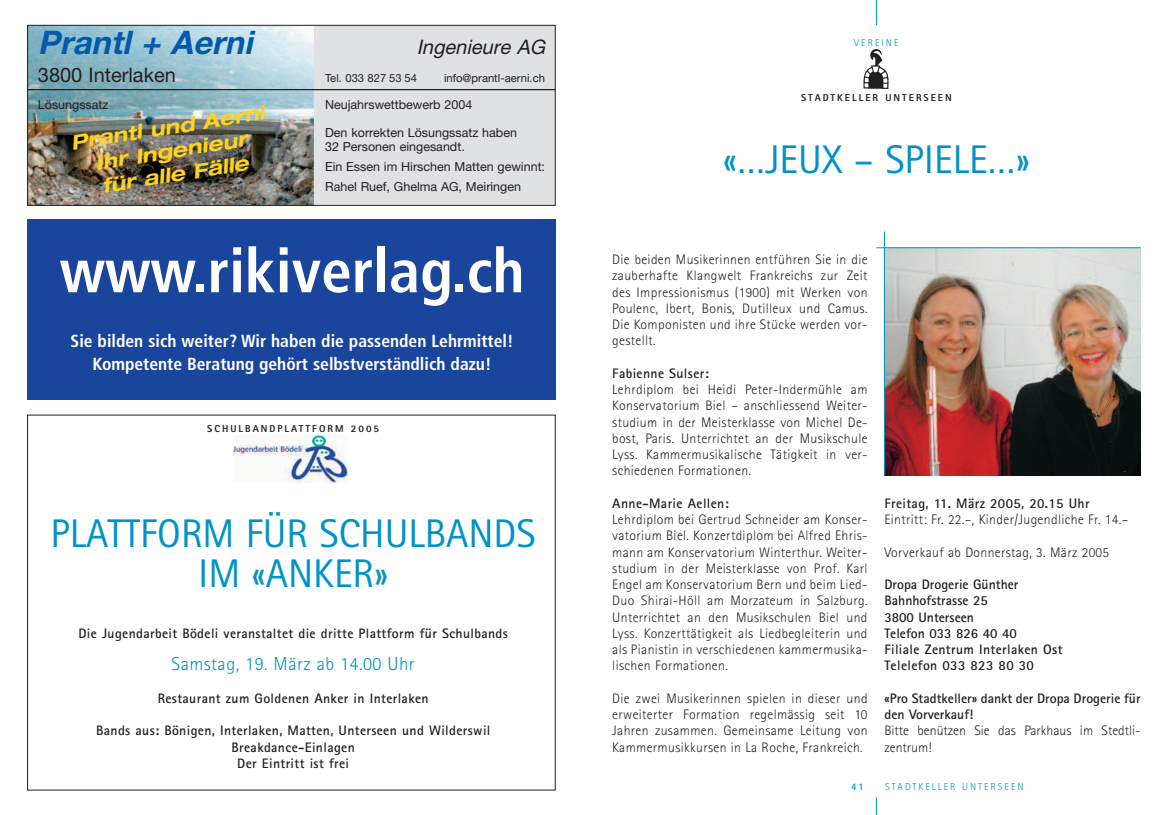
<style>
.page{position:relative;width:1170px;height:815px;background:#fff}
.page>*{position:absolute;margin:0;border:0;box-sizing:border-box;transform-origin:0 0}
.t1{font:700 condensed 61.25px "Frutiger";color:#fff}
.t2{font:40px/40px "Rotis Sans Serif";color:#0092c8;text-align:center}
.t3{font:italic 700 32.5px "Helvetica Neue";color:#015aaa}
.t4{font:italic 700 expanded 20px/23.8px "Helvetica Neue";color:#fed41d;text-align:center}
.t5{font:20px "Helvetica Neue";color:#231f20}
.t6{font:italic 20px "Helvetica Neue";color:#231f20}
.t7{font:300 18.75px "Rotis Sans Serif";letter-spacing:.025em;color:#0092c8}
.t8{font:700 condensed 17.5px/23.8px "Frutiger";color:#fff;text-align:center}
.t9{font:300 13.75px/16.2px "Rotis Sans Serif";letter-spacing:.025em;color:#231f20;text-align:justify}
.t10{font:700 13.75px/16.2px "Rotis Sans Serif";letter-spacing:.025em;color:#231f20;text-align:center}
.t11{font:700 13.75px/16.2px "Rotis Sans Serif";color:#231f20}
.t12{font:300 13.75px/16.2px "Rotis Sans Serif";color:#231f20}
.t13{font:12.5px/13.8px "Helvetica Neue";color:#231f20}
.t14{font:11.25px "Helvetica Neue";color:#231f20}
.t15{font:800 10px "Rotis Sans Serif";letter-spacing:.2em;color:#231f20}
.t16{font:300 10px "Rotis Sans Serif";letter-spacing:.2em;color:#0092c8}
.t17{font:700 10px "Rotis Sans Serif";color:#0092c8}
</style>
<div class="page">
<div style="left:28px;top:26px;width:527px;height:179px;background:#e0e1e3"></div>
<img style="left:29px;top:27px;width:285px;height:177px">
<div style="left:27px;top:25px;width:528px;height:181px;border:1px solid #231f20"></div>
<hr style="left:27px;top:89px;width:528px;height:1px;background:#231f20">
<div style="left:27px;top:219px;width:528px;height:181px;background:#1a459c"></div>
<img style="left:233px;top:436px;width:114px;height:46px">
<svg style="left:876px;top:0;width:1px;height:25px"></svg>
<svg style="left:876px;top:797px;width:1px;height:18px"></svg>
<img style="left:863px;top:49px;width:26px;height:40px">
<img style="left:885px;top:248px;width:255px;height:227px">
<hr style="left:876px;top:247px;width:264px;height:1px;background:#0092c8">
<hr style="left:884px;top:232px;width:1px;height:243px;background:#0092c8">
<h3 class="t3" style="left:38px;top:31px;width:222px">Prantl + Aerni</h3>
<h3 class="t5" style="left:38px;top:68px;width:139px">3800 Interlaken</h3>
<p class="t13" style="left:38px;top:99px;width:72px">Lösungssatz</p>
<h3 class="t4" style="left:69px;top:133px;width:197px;rotate:-9deg">Prantl und Aerni<br>Ihr Ingenieur<br>für alle Fälle</h3>
<h3 class="t6" style="left:417px;top:40px;width:133px">Ingenieure AG</h3>
<p class="t14" style="left:325px;top:74px;width:93px">Tel. 033 827 53 54</p>
<p class="t14" style="left:444px;top:74px;width:102px">info@prantl-aerni.ch</p>
<p class="t13" style="left:325px;top:99px;width:149px">Neujahrswettbewerb 2004</p>
<p class="t13" style="left:325px;top:127px;width:193px">Den korrekten Lösungssatz haben<br>32 Personen eingesandt.</p>
<p class="t13" style="left:325px;top:157px;width:221px;line-height:20px">Ein Essen im Hirschen Matten gewinnt:<br>Rahel Ruef, Ghelma AG, Meiringen</p>
<h1 class="t1" style="left:60px;top:246px;width:466px">www.rikiverlag.ch</h1>
<p class="t8" style="left:71px;top:330px;width:444px">Sie bilden sich weiter? Wir haben die passenden Lehrmittel!<br>Kompetente Beratung gehört selbstverständlich dazu!</p>
<p class="t15" style="left:207px;top:425px;width:173px">SCHULBANDPLATTFORM 2005</p>
<h2 class="t2" style="left:51px;top:517px;width:486px">PLATTFORM FÜR SCHULBANDS<br>IM «ANKER»</h2>
<p class="t10" style="left:78px;top:626px;width:431px">Die Jugendarbeit Bödeli veranstaltet die dritte Plattform für Schulbands</p>
<h3 class="t7" style="left:171px;top:657px;width:245px">Samstag, 19. März ab 14.00 Uhr</h3>
<p class="t10" style="left:158px;top:691px;width:272px">Restaurant zum Goldenen Anker in Interlaken</p>
<p class="t10" style="left:96px;top:724px;width:396px">Bands aus: Bönigen, Interlaken, Matten, Unterseen und Wilderswil<br>Breakdance-Einlagen<br>Der Eintritt ist frei</p>
<p class="t16" style="left:854px;top:39px;width:46px">VEREINE</p>
<p class="t15" style="left:801px;top:94px;width:152px">STADTKELLER UNTERSEEN</p>
<h2 class="t2" style="left:723px;top:144px;width:308px">«…JEUX – SPIELE…»</h2>
<p class="t9" style="left:612px;top:253px;width:257px">Die beiden Musikerinnen entführen Sie in die zauberhafte Klangwelt Frankreichs zur Zeit des Impressionismus (1900) mit Werken von Poulenc, Ibert, Bonis, Dutilleux und Camus.<br>Die Komponisten und ihre Stücke werden vor&shy;gestellt.</p>
<p class="t10" style="left:612px;top:366px;width:98px">Fabienne Sulser:</p>
<p class="t9" style="left:612px;top:383px;width:257px">Lehrdiplom bei Heidi Peter-Indermühle am Konservatorium Biel – anschliessend Weiter&shy;studium in der Meisterklasse von Michel De&shy;bost, Paris. Unterrichtet an der Musikschule Lyss. Kammermusikalische Tätigkeit in ver&shy;schiedenen Formationen.</p>
<p class="t10" style="left:612px;top:496px;width:118px">Anne-Marie Aellen:</p>
<p class="t9" style="left:612px;top:513px;width:257px">Lehrdiplom bei Gertrud Schneider am Konser&shy;vatorium Biel. Konzertdiplom bei Alfred Ehris&shy;mann am Konservatorium Winterthur. Weiter&shy;studium in der Meisterklasse von Prof. Karl Engel am Konservatorium Bern und beim Lied-Duo Shirai-Höll am Morzateum in Salzburg.<br>Unterrichtet an den Musikschulen Biel und Lyss. Konzerttätigkeit als Liedbegleiterin und als Pianistin in verschiedenen kammermusika&shy;lischen Formationen.</p>
<p class="t9" style="left:612px;top:691px;width:257px">Die zwei Musikerinnen spielen in dieser und erweiterter Formation regelmässig seit 10<br>Jahren zusammen. Gemeinsame Leitung von Kammermusikkursen in La Roche, Frankreich.</p>
<p class="t10" style="left:884px;top:496px;width:207px">Freitag, 11. März 2005, 20.15 Uhr</p>
<p class="t9" style="left:884px;top:513px;width:245px">Eintritt: Fr. 22.–, Kinder/Jugendliche Fr. 14.–</p>
<p class="t9" style="left:884px;top:545px;width:226px">Vorverkauf ab Donnerstag, 3. März 2005</p>
<p class="t11" style="left:884px;top:578px;width:179px">Dropa Drogerie Günther<br>Bahnhofstrasse 25<br>3800 Unterseen<br>Telefon 033 826 40 40<br>Filiale Zentrum Interlaken Ost<br>Telelefon 033 823 80 30</p>
<p class="t11" style="left:884px;top:691px;width:258px">«Pro Stadtkeller» dankt der Dropa Drogerie für den Vorverkauf!</p>
<p class="t12" style="left:884px;top:724px;width:258px">Bitte benützen Sie das Parkhaus im Stedtli&shy;zentrum!</p>
<p class="t17" style="left:851px;top:783px;width:14px">41</p>
<p class="t16" style="left:885px;top:783px;width:140px">STADTKELLER UNTERSEEN</p>
</div>
